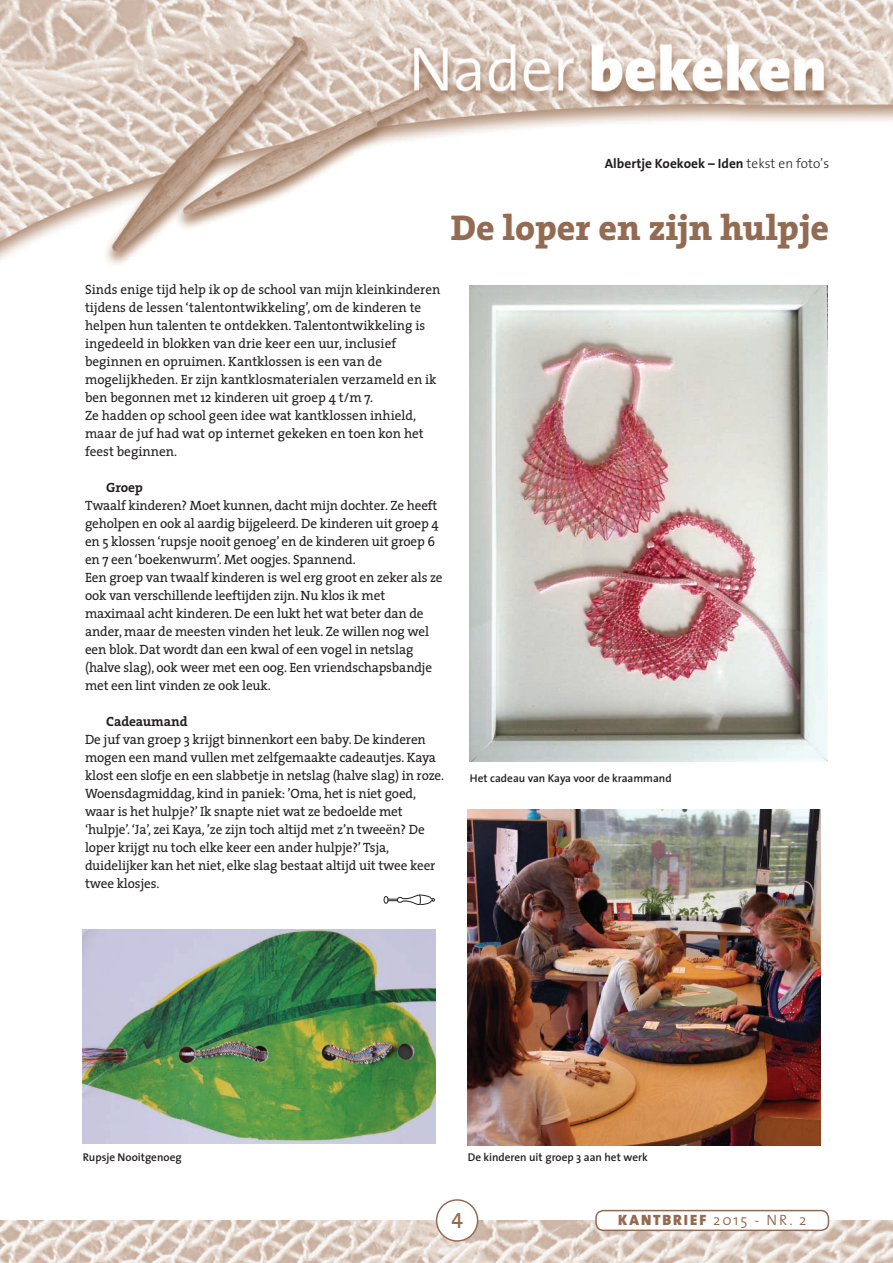
<style>
.page{position:relative;width:893px;height:1263px;background:#fff}
.page>*{position:absolute;margin:0;border:0;box-sizing:border-box;transform-origin:0 0}
.t1{font:800 36px "The Serif";color:#926b52}
.t2{font:600 21px "The Sans";color:#926b52}
.t3{font:900 15px "The Sans";letter-spacing:.125em;color:#926b52}
.t4{font:13.5px/18px "The Serif";letter-spacing:-.01em;color:#231f20}
.t5{font:700 13.5px "The Sans";color:#231f20}
.t6{font:700 13.5px "The Serif";letter-spacing:-.01em;color:#231f20}
.t7{font:600 11.25px "The Sans";color:#231f20}
.s1{font-weight:300}
</style>
<div class="page">
<img style="left:0;top:1220px;width:893px;height:43px">
<img style="left:0;top:0;width:893px;height:264px">
<div style="left:387px;top:899px;width:41px;height:2px;border:1px solid #231f20"></div>
<svg style="left:384px;top:896px;width:4px;height:7px"></svg>
<svg style="left:397px;top:895px;width:38px;height:10px"></svg>
<img style="left:83px;top:930px;width:353px;height:213px">
<img style="left:468px;top:810px;width:353px;height:335px">
<img style="left:469px;top:285px;width:359px;height:477px">
<div style="left:437px;top:1200px;width:41px;height:41px;background:#fff;border-radius:50%"></div>
<div style="left:436px;top:1199px;width:42px;height:43px;border:2px solid #926b52;border-radius:50%"></div>
<div style="left:596px;top:1210px;width:232px;height:20px;background:#fff;border-radius:8px"></div>
<div style="left:595px;top:1210px;width:234px;height:21px;border:2px solid #926b52;border-radius:8px"></div>
<p class="t5" style="left:605px;top:152px;width:226px">Albertje Koekoek – Iden <span class="s1">tekst en foto’s</span></p>
<h1 class="t1" style="left:451px;top:197px;width:380px">De loper en zijn hulpje</h1>
<p class="t4" style="left:85px;top:280px;width:357px">Sinds enige tijd help ik op de school van mijn kleinkinderen tijdens de lessen ‘talentontwikkeling’, om de kinderen te helpen hun talenten te ontdekken. Talentontwikkeling is ingedeeld in blokken van drie keer een uur, inclusief beginnen en opruimen. Kantklossen is een van de mogelijkheden. Er zijn kantklosmaterialen verzameld en ik ben begonnen met 12 kinderen uit groep 4 t/m 7.<br>Ze hadden op school geen idee wat kantklossen inhield, maar de juf had wat op internet gekeken en toen kon het feest beginnen.</p>
<p class="t6" style="left:106px;top:476px;width:38px">Groep</p>
<p class="t4" style="left:85px;top:496px;width:359px">Twaalf kinderen? Moet kunnen, dacht mijn dochter. Ze heeft geholpen en ook al aardig bijgeleerd. De kinderen uit groep 4 en 5 klossen ‘rupsje nooit genoeg’ en de kinderen uit groep 6 en 7 een ‘boekenwurm’. Met oogjes. Spannend.<br>Een groep van twaalf kinderen is wel erg groot en zeker als ze ook van verschillende leeftijden zijn. Nu klos ik met maximaal acht kinderen. De een lukt het wat beter dan de ander, maar de meesten vinden het leuk. Ze willen nog wel een blok. Dat wordt dan een kwal of een vogel in netslag (halve slag), ook weer met een oog. Een vriendschapsbandje met een lint vinden ze ook leuk.</p>
<p class="t6" style="left:106px;top:710px;width:83px">Cadeaumand</p>
<p class="t4" style="left:85px;top:730px;width:361px">De juf van groep 3 krijgt binnenkort een baby. De kinderen mogen een mand vullen met zelfgemaakte cadeautjes. Kaya klost een slofje en een slabbetje in netslag (halve slag) in roze.<br>Woensdagmiddag, kind in paniek: ’Oma, het is niet goed, waar is het hulpje?’ Ik snapte niet wat ze bedoelde met ‘hulpje’. ‘Ja’, zei Kaya, ’ze zijn toch altijd met z’n tweeën? De loper krijgt nu toch elke keer een ander hulpje?’ Tsja, duidelijker kan het niet, elke slag bestaat altijd uit twee keer twee klosjes.</p>
<p class="t7" style="left:470px;top:768px;width:203px">Het cadeau van Kaya voor de kraammand</p>
<p class="t7" style="left:83px;top:1148px;width:100px">Rupsje Nooitgenoeg</p>
<p class="t7" style="left:468px;top:1148px;width:182px">De kinderen uit groep 3 aan het werk</p>
<h2 class="t2" style="left:451px;top:1199px;width:13px">4</h2>
<p class="t3" style="left:618px;top:1207px;width:189px">KANTBRIEF <span class="s1">2015 - NR. 2</span></p>
</div>
